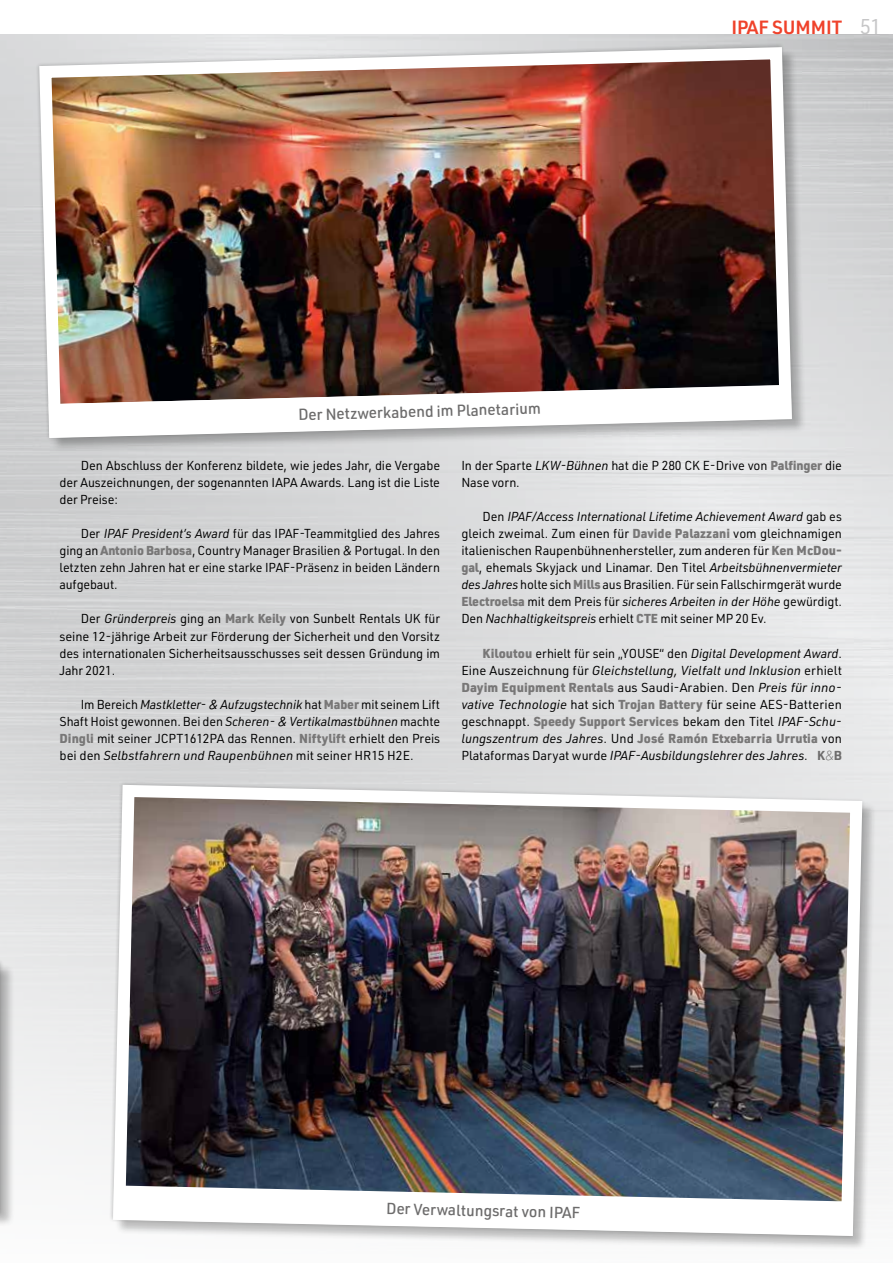
<style>
.page{position:relative;width:893px;height:1263px;background:#fff}
.page>*{position:absolute;margin:0;border:0;box-sizing:border-box;transform-origin:0 0}
.t1{font:21px "URWDIN";color:#c6c6c7}
.t2{font:600 18.75px "URWDIN";letter-spacing:-.005em;color:#ef422b}
.t3{font:500 15.75px "URWDIN";color:#6d6c6c}
.t4{font:12.75px/17.1px "URWDIN";letter-spacing:-.01em;color:#000;text-align:justify}
.s1{font-style:italic}
.s2{font-weight:900;color:#787777}
.s3{font-weight:700;color:#6d6c6c}
.s4{font-weight:200;color:#6d6c6c}
</style>
<div class="page">
<div style="left:114px;top:786px;width:763px;height:465px;background:#000;opacity:.25"></div>
<img style="left:107px;top:779px;width:761px;height:463px">
<div style="left:40px;top:48px;width:767px;height:405px;background:#000;opacity:.25"></div>
<img style="left:33px;top:41px;width:765px;height:403px">
<svg style="left:49px;top:385px;width:743px;height:53px"></svg>
<svg style="left:113px;top:1185px;width:740px;height:50px"></svg>
<div style="left:0;top:963px;width:15px;height:264px;background:#000;opacity:.25"></div>
<hr style="left:0;top:959px;width:4px;height:258px;background:#000;opacity:.22">
<svg style="left:0;top:963px;width:1px;height:250px"></svg>
<h2 class="t2" style="left:731px;top:15px;width:112px">IPAF SUMMIT</h2>
<h1 class="t1" style="left:860px;top:13px;width:23px">51</h1>
<p class="t3" style="left:298px;top:405px;width:244px;rotate:-2deg">Der Netzwerkabend im Planetarium</p>
<p class="t4" style="left:60px;top:456px;width:382px;text-indent:21px">Den Abschluss der Konferenz bildete, wie jedes Jahr, die Vergabe der Auszeichnungen, der sogenannten IAPA Awards. Lang ist die Liste der Preise:</p>
<p class="t4" style="left:60px;top:525px;width:382px;text-indent:21px">Der <span class="s1">IPAF President’s Award</span> für das IPAF-Teammitglied des Jahres ging an <span class="s2">Antonio Barbosa</span>, Country Manager Brasilien &amp; Portugal. In den letzten zehn Jahren hat er eine starke IPAF-Präsenz in beiden Ländern aufgebaut.</p>
<p class="t4" style="left:60px;top:610px;width:382px;text-indent:21px">Der <span class="s1">Gründerpreis</span> ging an <span class="s2">Mark Keily</span> von Sunbelt Rentals UK für seine 12-jährige Arbeit zur Förderung der Sicherheit und den Vorsitz des internationalen Sicherheitsausschusses seit dessen Gründung im Jahr 2021.</p>
<p class="t4" style="left:60px;top:695px;width:382px;text-indent:21px">Im Bereich <span class="s1">Mastkletter- &amp; Aufzugstechnik</span> hat <span class="s2">Maber</span> mit seinem Lift Shaft Hoist gewonnen. Bei den <span class="s1">Scheren- &amp; Vertikalmastbühnen</span> machte <span class="s2">Dingli</span> mit seiner JCPT1612PA das Rennen. <span class="s2">Niftylift</span> erhielt den Preis bei den <span class="s1">Selbstfahrern und Raupenbühnen</span> mit seiner HR15 H2E.</p>
<p class="t4" style="left:461px;top:456px;width:382px">In der Sparte <span class="s1">LKW-Bühnen</span> hat die P 280 CK E-Drive von <span class="s2">Palfinger</span> die<br>Nase vorn.</p>
<p class="t4" style="left:461px;top:508px;width:382px;text-indent:21px">Den <span class="s1">IPAF/Access International Lifetime Achievement Award</span> gab es gleich zweimal. Zum einen für <span class="s2">Davide Palazzani</span> vom gleichnamigen italienischen Raupenbühnenhersteller, zum anderen für <span class="s2">Ken McDou&shy;gal</span>, ehemals Skyjack und Linamar. Den Titel <span class="s1">Arbeitsbühnenvermieter des Jahres</span> holte sich <span class="s2">Mills</span> aus Brasilien. Für sein Fallschirmgerät wurde <span class="s2">Electroelsa</span> mit dem Preis für <span class="s1">sicheres Arbeiten in der Höhe</span> gewürdigt.<br>Den <span class="s1">Nachhaltigkeitspreis</span> erhielt <span class="s2">CTE</span> mit seiner MP 20 Ev.</p>
<p class="t4" style="left:461px;top:644px;width:382px;text-indent:21px"><span class="s2">Kiloutou</span> erhielt für sein „YOUSE“ den <span class="s1">Digital Development Award</span>.<br>Eine Auszeichnung für <span class="s1">Gleichstellung, Vielfalt und Inklusion</span> erhielt <span class="s2">Dayim Equipment Rentals</span> aus Saudi-Arabien. Den <span class="s1">Preis für inno&shy;vative Technologie</span> hat sich <span class="s2">Trojan Battery</span> für seine AES-Batterien geschnappt. <span class="s2">Speedy Support Services</span> bekam den Titel <span class="s1">IPAF-Schu&shy;lungszentrum des Jahres</span>. Und <span class="s2">José Ramón Etxebarria Urrutia</span> von Plataformas Daryat wurde <span class="s1">IPAF-Ausbildungslehrer des Jahres</span>. <span class="s3">K</span><span class="s4">&amp;</span><span class="s3">B</span></p>
<p class="t3" style="left:387px;top:1198px;width:195px;rotate:1deg">Der Verwaltungsrat von IPAF</p>
</div>
